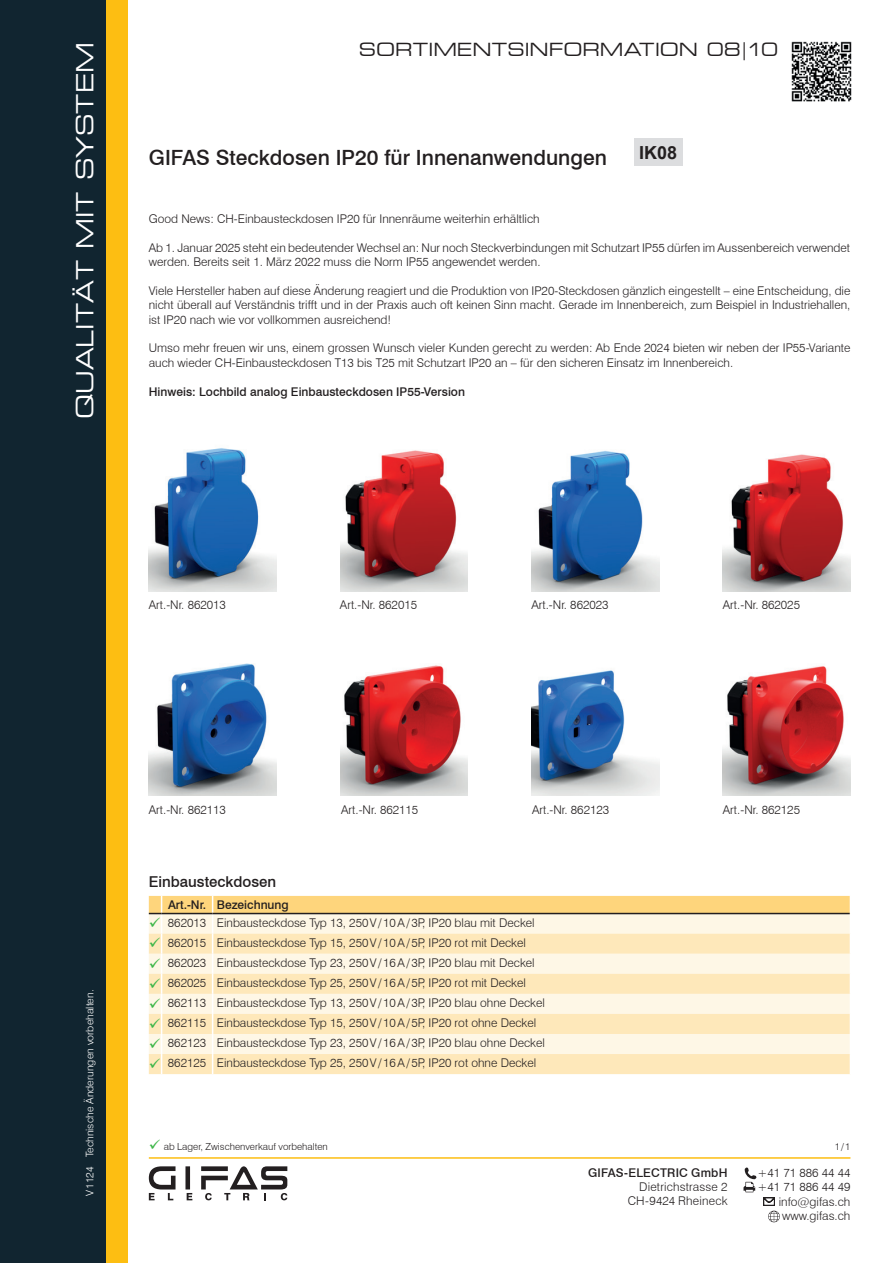
<style>
.page{position:relative;width:893px;height:1263px;background:#fff}
.page>*{position:absolute;margin:0;border:0;box-sizing:border-box;transform-origin:0 0}
.t1{font:expanded 23.55px "Square 721 BT";color:#fff}
.t2{font:500 21px "Swiss 721 BT";color:#231f20}
.t3{font:expanded 18px "Square 721 BT";letter-spacing:-.005em;color:#231f20}
.t4{font:700 18px "Arial";color:#231f20}
.t5{font:500 15px "Swiss 721 BT";color:#231f20}
.t6{font:300 12px/14.4px "Swiss 721 BT";color:#231f20;text-align:right}
.t7{font:500 12px "Swiss 721 BT";color:#231f20}
.t8{font:300 10.5px "Swiss 721 BT";color:#fff}
.t9{font:300 9.75px "Swiss 721 BT";color:#231f20}
.s1{color:#3eb649}
</style>
<div class="page">
<div style="left:0;top:0;width:106px;height:1263px;background:#112530"></div>
<div style="left:106px;top:0;width:22px;height:1263px;background:#fdbe12"></div>
<div style="left:185px;top:1166px;width:5px;height:23px;background:#231f20"></div>
<svg style="left:149px;top:1166px;width:27px;height:34px"></svg>
<svg style="left:187px;top:1193px;width:5px;height:7px"></svg>
<svg style="left:201px;top:1166px;width:86px;height:34px"></svg>
<hr style="left:149px;top:1157px;width:701px;height:2px;background:#fdbe12">
<img style="left:149px;top:448px;width:127px;height:143px">
<img style="left:340px;top:450px;width:128px;height:141px">
<img style="left:531px;top:450px;width:128px;height:141px">
<img style="left:723px;top:454px;width:127px;height:137px">
<img style="left:723px;top:666px;width:127px;height:130px">
<img style="left:149px;top:663px;width:127px;height:133px">
<img style="left:531px;top:670px;width:128px;height:126px">
<img style="left:340px;top:665px;width:128px;height:131px">
<div style="left:634px;top:138px;width:48px;height:28px;background:#dcdddf"></div>
<svg style="left:743px;top:1167px;width:13px;height:25px"></svg>
<svg style="left:763px;top:1197px;width:17px;height:25px"></svg>
<img style="left:791px;top:41px;width:61px;height:61px">
<svg style="left:149px;top:895px;width:701px;height:179px;background:#fdecc8"></svg>
<hr style="left:162px;top:913px;width:51px;height:1px;background:#231f20">
<hr style="left:213px;top:913px;width:637px;height:1px;background:#231f20">
<h1 class="t1" style="left:71px;top:419px;width:378px;rotate:-90deg">QUALITÄT MIT SYSTEM</h1>
<h3 class="t3" style="left:359px;top:39px;width:421px">SORTIMENTSINFORMATION 08|10</h3>
<h2 class="t2" style="left:149px;top:145px;width:460px">GIFAS Steckdosen IP20 für Innenanwendungen</h2>
<h3 class="t4" style="left:639px;top:140px;width:40px">IK08</h3>
<p class="t6" style="left:149px;top:211px;width:392px">Good News: CH-Einbausteckdosen IP20 für Innenräume weiterhin erhältlich</p>
<p class="t6" style="left:149px;top:240px;width:703px;text-align:left">Ab 1. Januar 2025 steht ein bedeutender Wechsel an: Nur noch Steckverbindungen mit Schutzart IP55 dürfen im Aussenbereich verwendet werden. Bereits seit 1. März 2022 muss die Norm IP55 angewendet werden.</p>
<p class="t6" style="left:149px;top:283px;width:703px;text-align:justify">Viele Hersteller haben auf diese Änderung reagiert und die Produktion von IP20-Steckdosen gänzlich eingestellt – eine Entscheidung, die nicht überall auf Verständnis trifft und in der Praxis auch oft keinen Sinn macht. Gerade im Innenbereich, zum Beispiel in Industriehallen, ist IP20 nach wie vor vollkommen ausreichend!</p>
<p class="t6" style="left:149px;top:341px;width:703px;text-align:left">Umso mehr freuen wir uns, einem grossen Wunsch vieler Kunden gerecht zu werden: Ab Ende 2024 bieten wir neben der IP55-Variante auch wieder CH-Einbausteckdosen T13 bis T25 mit Schutzart IP20 an – für den sicheren Einsatz im Innenbereich.</p>
<p class="t7" style="left:149px;top:384px;width:318px">Hinweis: Lochbild analog Einbausteckdosen IP55-Version</p>
<p class="t6" style="left:149px;top:597px;width:79px">Art.-Nr. 862013</p>
<p class="t6" style="left:340px;top:597px;width:79px">Art.-Nr. 862015</p>
<p class="t6" style="left:531px;top:597px;width:79px">Art.-Nr. 862023</p>
<p class="t6" style="left:723px;top:597px;width:79px">Art.-Nr. 862025</p>
<p class="t8" style="left:83px;top:1157px;width:169px;rotate:-90deg">Technische Änderungen vorbehalten.</p>
<p class="t8" style="left:83px;top:1196px;width:31px;rotate:-90deg">V1124</p>
<p class="t6" style="left:149px;top:802px;width:79px">Art.-Nr. 862113</p>
<p class="t6" style="left:341px;top:802px;width:79px">Art.-Nr. 862115</p>
<p class="t6" style="left:532px;top:802px;width:79px">Art.-Nr. 862123</p>
<p class="t6" style="left:723px;top:802px;width:79px">Art.-Nr. 862125</p>
<p class="t5" style="left:149px;top:873px;width:129px">Einbausteckdosen</p>
<p class="t7" style="left:168px;top:898px;width:122px">Art.-Nr. Bezeichnung</p>
<p class="t6" style="left:149px;top:915px;width:387px"><span class="s1">✓</span> 862013 Einbausteckdose Typ 13, 250V/10A/3P, IP20 blau mit Deckel</p>
<p class="t6" style="left:149px;top:935px;width:379px"><span class="s1">✓</span> 862015 Einbausteckdose Typ 15, 250V/10A/5P, IP20 rot mit Deckel</p>
<p class="t6" style="left:149px;top:955px;width:387px"><span class="s1">✓</span> 862023 Einbausteckdose Typ 23, 250V/16A/3P, IP20 blau mit Deckel</p>
<p class="t6" style="left:149px;top:975px;width:379px"><span class="s1">✓</span> 862025 Einbausteckdose Typ 25, 250V/16A/5P, IP20 rot mit Deckel</p>
<p class="t6" style="left:149px;top:996px;width:398px"><span class="s1">✓</span> 862113 Einbausteckdose Typ 13, 250V/10A/3P, IP20 blau ohne Deckel</p>
<p class="t6" style="left:149px;top:1016px;width:389px"><span class="s1">✓</span> 862115 Einbausteckdose Typ 15, 250V/10A/5P, IP20 rot ohne Deckel</p>
<p class="t6" style="left:149px;top:1036px;width:398px"><span class="s1">✓</span> 862123 Einbausteckdose Typ 23, 250V/16A/3P, IP20 blau ohne Deckel</p>
<p class="t6" style="left:149px;top:1056px;width:389px"><span class="s1">✓</span> 862125 Einbausteckdose Typ 25, 250V/16A/5P, IP20 rot ohne Deckel</p>
<p class="t9" style="left:149px;top:1140px;width:181px"><span class="s1">✓</span> ab Lager, Zwischenverkauf vorbehalten</p>
<p class="t9" style="left:835px;top:1140px;width:17px">1/1</p>
<p class="t7" style="left:588px;top:1165px;width:141px">GIFAS-ELECTRIC GmbH</p>
<p class="t6" style="left:628px;top:1179px;width:101px">Dietrichstrasse 2<br>CH-9424 Rheineck</p>
<p class="t6" style="left:757px;top:1165px;width:95px">+41 71 886 44 44 +41 71 886 44 49 info@gifas.ch www.gifas.ch</p>
</div>
